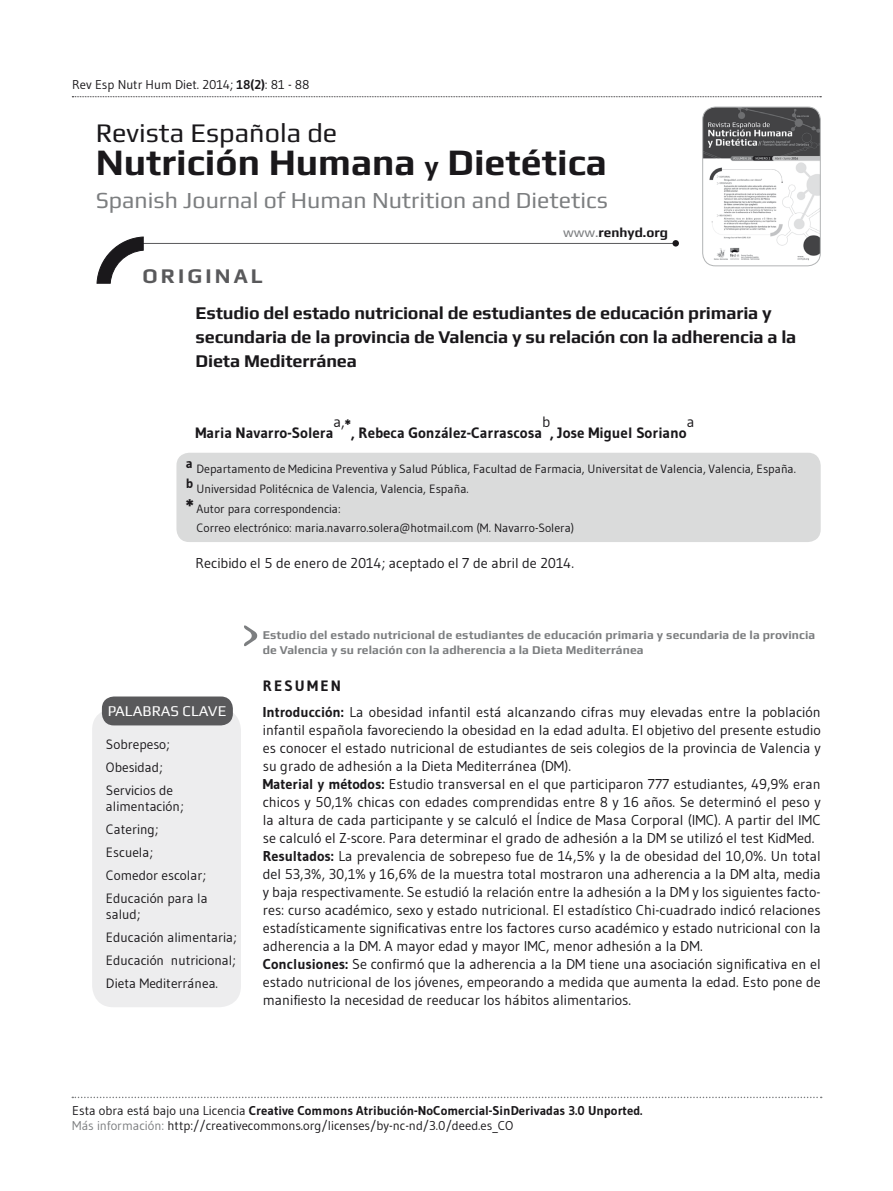
<style>
.page{position:relative;width:893px;height:1191px;background:#fff}
.page>*{position:absolute;margin:0;border:0;box-sizing:border-box;transform-origin:0 0}
.t1{font:700 37.5px "Play";color:#1a181b}
.t2{font:27px "Play";color:#1a181b}
.t3{font:23.1px "Play";color:#7c7e80}
.t4{font:700 21px "Play";letter-spacing:.15em;color:#59595b}
.t5{font:700 18px/24px "Play";letter-spacing:-.01em;color:#1a181b}
.t6{font:700 15px "Gudea";color:#1a181b}
.t7{font:15px "Play";color:#fff}
.t8{font:700 15px "Gudea";letter-spacing:.15em;color:#1a181b}
.t9{font:15px "Gudea";color:#1a181b}
.t10{font:14.25px/18px "Gudea";color:#1a181b}
.t11{font:13.5px/23px "Gudea";color:#1a181b}
.t12{font:700 13.5px "Play";color:#1a181b}
.t13{font:12.75px/15.3px "Gudea";color:#1a181b}
.t14{font:12px/20.2px "Gudea";color:#1a181b}
.t15{font:700 12px/14.4px "Play";letter-spacing:.01em;color:#7c7e80}
.s1{font-weight:700}
.s2{font-size:27px}
.s3{font-weight:400;color:#7c7e80}
.s4{font-weight:700;font-size:19.5px}
.s5{color:#7c7e80}
</style>
<div class="page">
<svg style="left:72px;top:96px;width:749px;height:1px"></svg>
<img style="left:703px;top:107px;width:117px;height:158px">
<div style="left:702px;top:107px;width:119px;height:159px;border:1px solid #b2b4b5;border-radius:13px"></div>
<svg style="left:72px;top:1096px;width:750px;height:2px"></svg>
<hr style="left:129px;top:243px;width:546px;height:1px;background:#59595b">
<svg style="left:96px;top:236px;width:48px;height:48px"></svg>
<div style="left:672px;top:240px;width:7px;height:6px;background:#1a181b;border-radius:50%"></div>
<svg style="left:244px;top:625px;width:13px;height:22px"></svg>
<div style="left:92px;top:708px;width:149px;height:299px;background:#ededee;border-radius:21px"></div>
<div style="left:102px;top:696px;width:131px;height:29px;background:#59595b;border-radius:12px"></div>
<div style="left:176px;top:453px;width:645px;height:89px;background:#dadbdb;border-radius:13px"></div>
<p class="t13" style="left:72px;top:77px;width:239px">Rev Esp Nutr Hum Diet. 2014; <span class="s1">18(2)</span>: 81 - 88</p>
<h2 class="t2" style="left:96px;top:116px;width:243px">Revista Española de</h2>
<h1 class="t1" style="left:96px;top:140px;width:513px">Nutrición Humana <span class="s2">y</span> Dietética</h1>
<h3 class="t3" style="left:96px;top:186px;width:514px">Spanish Journal of Human Nutrition and Dietetics</h3>
<h3 class="t4" style="left:142px;top:264px;width:122px">ORIGINAL</h3>
<p class="t12" style="left:563px;top:225px;width:106px"><span class="s3">www.</span>renhyd.org</p>
<p class="t5" style="left:196px;top:300px;width:602px">Estudio del estado nutricional de estudiantes de educación primaria y secundaria de la provincia de Valencia y su relación con la adherencia a la<br>Dieta Mediterránea</p>
<p class="t9" style="left:542px;top:413px;width:10px">b</p>
<p class="t9" style="left:333px;top:413px;width:19px">a,<span class="s1">*</span></p>
<p class="t9" style="left:687px;top:413px;width:9px">a</p>
<p class="t14" style="left:186px;top:458px;width:612px"><sup>a</sup> Departamento de Medicina Preventiva y Salud Pública, Facultad de Farmacia, Universitat de Valencia, Valencia, España. <sup>b</sup> Universidad Politécnica de Valencia, Valencia, España.<br><span class="s4">*</span> Autor para correspondencia:</p>
<p class="t14" style="left:196px;top:517px;width:379px">Correo electrónico: maria.navarro.solera@hotmail.com (M. Navarro-Solera)</p>
<p class="t10" style="left:196px;top:553px;width:380px">Recibido el 5 de enero de 2014; aceptado el 7 de abril de 2014.</p>
<p class="t6" style="left:351px;top:423px;width:192px">, Rebeca González-Carrascosa</p>
<p class="t6" style="left:196px;top:423px;width:139px">Maria Navarro-Solera</p>
<p class="t6" style="left:550px;top:423px;width:138px">, Jose Miguel Soriano</p>
<p class="t7" style="left:108px;top:702px;width:120px">PALABRAS CLAVE</p>
<p class="t11" style="left:106px;top:732px;width:69px">Sobrepeso;<br>Obesidad;<br>Servicios de</p>
<p class="t11" style="left:106px;top:794px;width:103px">alimentación;<br>Catering;<br>Escuela;<br>Comedor escolar;<br>Educación para la</p>
<p class="t11" style="left:106px;top:902px;width:132px">salud;<br>Educación alimentaria;<br>Educación nutricional;<br>Dieta Mediterránea.</p>
<p class="t15" style="left:263px;top:627px;width:554px">Estudio del estado nutricional de estudiantes de educación primaria y secundaria de la provincia de Valencia y su relación con la adherencia a la Dieta Mediterránea</p>
<p class="t8" style="left:263px;top:676px;width:80px">RESUMEN</p>
<p class="t10" style="left:263px;top:702px;width:559px"><span class="s1">Introducción:</span> La obesidad infantil está alcanzando cifras muy elevadas entre la población infantil española favoreciendo la obesidad en la edad adulta. El objetivo del presente estudio es conocer el estado nutricional de estudiantes de seis colegios de la provincia de Valencia y su grado de adhesión a la Dieta Mediterránea (DM).<br><span class="s1">Material y métodos:</span> Estudio transversal en el que participaron 777 estudiantes, 49,9% eran chicos y 50,1% chicas con edades comprendidas entre 8 y 16 años. Se determinó el peso y la altura de cada participante y se calculó el Índice de Masa Corporal (IMC). A partir del IMC se calculó el Z-score. Para determinar el grado de adhesión a la DM se utilizó el test KidMed.<br><span class="s1">Resultados:</span> La prevalencia de sobrepeso fue de 14,5% y la de obesidad del 10,0%. Un total del 53,3%, 30,1% y 16,6% de la muestra total mostraron una adherencia a la DM alta, media y baja respectivamente. Se estudió la relación entre la adhesión a la DM y los siguientes facto&shy;res: curso académico, sexo y estado nutricional. El estadístico Chi-cuadrado indicó relaciones estadísticamente significativas entre los factores curso académico y estado nutricional con la adherencia a la DM. A mayor edad y mayor IMC, menor adhesión a la DM.<br><span class="s1">Conclusiones:</span> Se confirmó que la adherencia a la DM tiene una asociación significativa en el estado nutricional de los jóvenes, empeorando a medida que aumenta la edad. Esto pone de manifiesto la necesidad de reeducar los hábitos alimentarios.</p>
<p class="t13" style="left:72px;top:1102px;width:572px">Esta obra está bajo una Licencia <span class="s1">Creative Commons Atribución-NoComercial-SinDerivadas 3.0 Unported.<br></span><span class="s5">Más información:</span> http://creativecommons.org/licenses/by-nc-nd/3.0/deed.es_CO</p>
</div>
